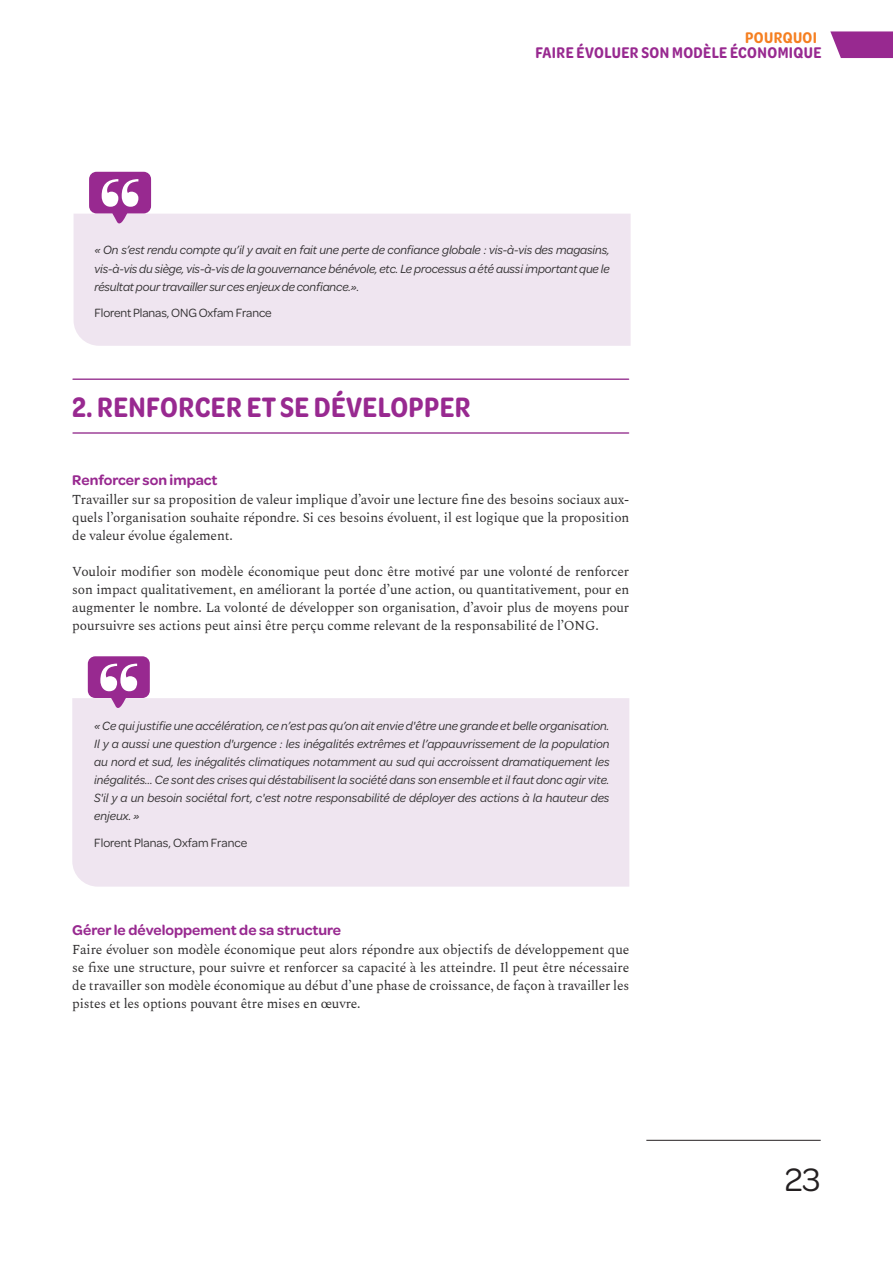
<style>
.page{position:relative;width:893px;height:1263px;background:#fff}
.page>*{position:absolute;margin:0;border:0;box-sizing:border-box;transform-origin:0 0}
.t1{font:34.5px "Omnes";color:#231f20}
.t2{font:600 30px "Omnes Cond";letter-spacing:.015em;color:#982990}
.t3{font:600 16.5px "Omnes Cond";letter-spacing:.025em;color:#982990}
.t4{font:600 16.5px "Omnes Cond";letter-spacing:.025em;color:#f57f21}
.t5{font:600 15px "Omnes";color:#982990}
.t6{font:13.5px/18px "Spectral";letter-spacing:-.01em;color:#312f30;text-align:justify}
.t7{font:italic 12.75px/18px "Omnes";letter-spacing:-.01em;color:#312f30;text-align:justify}
.t8{font:12.75px "Omnes";letter-spacing:-.01em;color:#312f30}
</style>
<div class="page">
<hr style="left:646px;top:1140px;width:175px;height:1px;background:#231f20">
<svg style="left:830px;top:31px;width:63px;height:27px;background:#a23f9b"></svg>
<hr style="left:73px;top:378px;width:556px;height:2px;background:#9e4298">
<hr style="left:73px;top:432px;width:556px;height:2px;background:#9e4298">
<div style="left:74px;top:214px;width:557px;height:132px;background:#efe5f0"></div>
<svg style="left:89px;top:172px;width:62px;height:52px"></svg>
<div style="left:72px;top:698px;width:557px;height:189px;background:#efe5f0"></div>
<svg style="left:88px;top:656px;width:62px;height:53px"></svg>
<p class="t4" style="left:745px;top:26px;width:73px">POURQUOI</p>
<p class="t3" style="left:535px;top:41px;width:288px">FAIRE ÉVOLUER SON MODÈLE ÉCONOMIQUE</p>
<p class="t7" style="left:94px;top:241px;width:517px">« On s’est rendu compte qu’il y avait en fait une perte de confiance globale : vis-à-vis des magasins, vis-à-vis du siège, vis-à-vis de la gouvernance bénévole, etc. Le processus a été aussi important que le résultat pour travailler sur ces enjeux de confiance.».</p>
<p class="t8" style="left:94px;top:304px;width:179px">Florent Planas, ONG Oxfam France</p>
<h2 class="t2" style="left:72px;top:387px;width:400px">2. RENFORCER ET SE DÉVELOPPER</h2>
<p class="t5" style="left:72px;top:469px;width:147px">Renforcer son impact</p>
<p class="t6" style="left:72px;top:490px;width:559px">Travailler sur sa proposition de valeur implique d’avoir une lecture fine des besoins sociaux aux&shy;quels l’organisation souhaite répondre. Si ces besoins évoluent, il est logique que la proposition de valeur évolue également.</p>
<p class="t6" style="left:72px;top:562px;width:559px">Vouloir modifier son modèle économique peut donc être motivé par une volonté de renforcer son impact qualitativement, en améliorant la portée d’une action, ou quantitativement, pour en augmenter le nombre. La volonté de développer son organisation, d’avoir plus de moyens pour poursuivre ses actions peut ainsi être perçu comme relevant de la responsabilité de l’ONG.</p>
<p class="t7" style="left:94px;top:716px;width:517px">« Ce qui justifie une accélération, ce n’est pas qu’on ait envie d'être une grande et belle organisation.<br>Il y a aussi une question d'urgence : les inégalités extrêmes et l’appauvrissement de la population au nord et sud, les inégalités climatiques notamment au sud qui accroissent dramatiquement les inégalités… Ce sont des crises qui déstabilisent la société dans son ensemble et il faut donc agir vite.<br>S'il y a un besoin sociétal fort, c'est notre responsabilité de déployer des actions à la hauteur des enjeux. »</p>
<p class="t8" style="left:94px;top:834px;width:155px">Florent Planas, Oxfam France</p>
<p class="t5" style="left:72px;top:919px;width:270px">Gérer le développement de sa structure</p>
<p class="t6" style="left:72px;top:940px;width:559px">Faire évoluer son modèle économique peut alors répondre aux objectifs de développement que se fixe une structure, pour suivre et renforcer sa capacité à les atteindre. Il peut être nécessaire de travailler son modèle économique au début d’une phase de croissance, de façon à travailler les pistes et les options pouvant être mises en œuvre.</p>
<h1 class="t1" style="left:785px;top:1156px;width:37px">23</h1>
</div>
